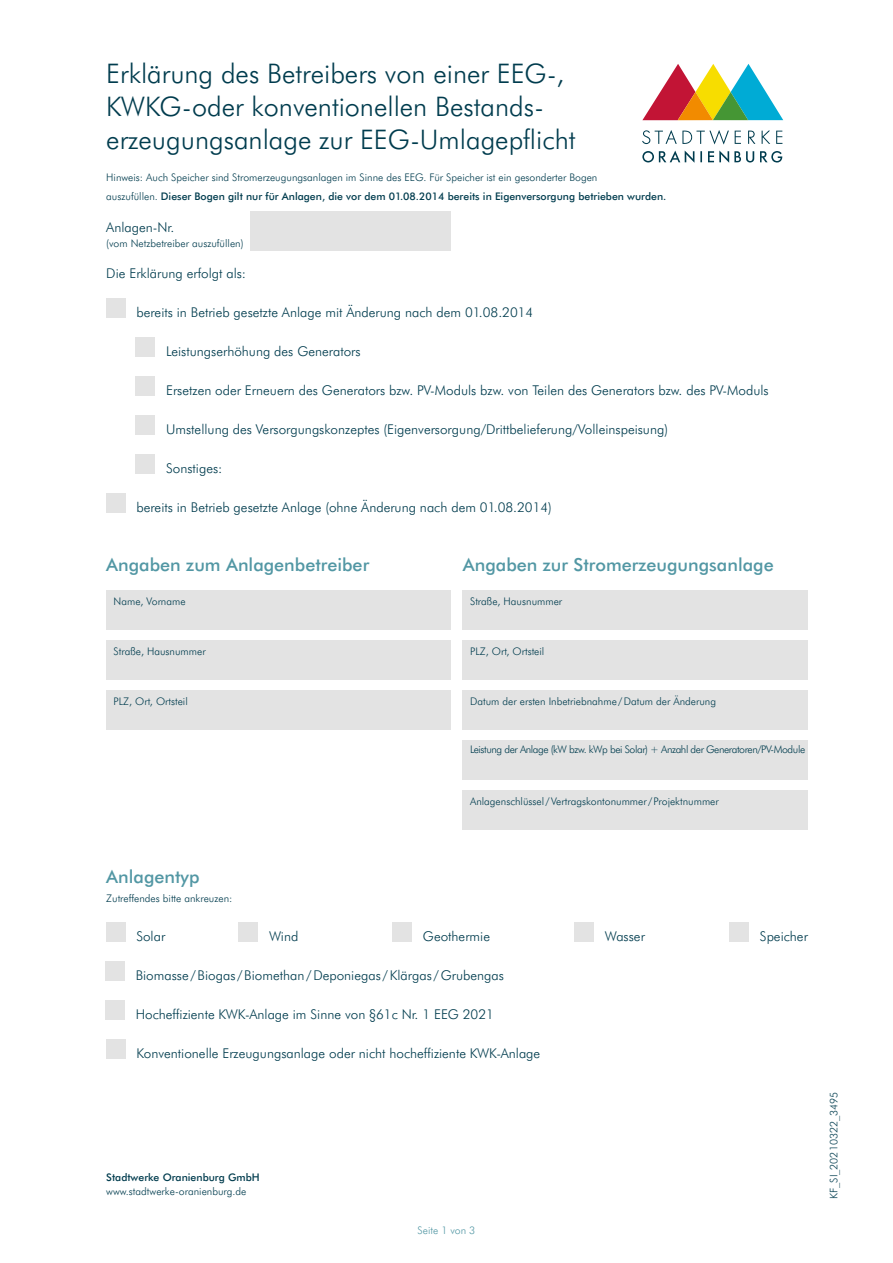
<style>
.page{position:relative;width:893px;height:1263px;background:#fff}
.page>*{position:absolute;margin:0;border:0;box-sizing:border-box;transform-origin:0 0}
.t1{font:300 27px/33px "Futura BT";color:#003c4e}
.t2{font:500 18px "Futura BT";color:#5297a4}
.t3{font:300 13.5px "Futura BT";color:#003c4e}
.t4{font:300 10.5px/19.5px "Futura BT";color:#003c4e}
.t5{font:300 10.5px "Futura BT";letter-spacing:-.04em;color:#003c4e}
.t6{font:500 10.5px "Futura BT";color:#003c4e}
.t7{font:300 10.5px "Futura BT";color:#5297a4}
.s1{font-weight:500}
</style>
<div class="page">
<svg style="left:642px;top:150px;width:140px;height:13px"></svg>
<svg style="left:642px;top:130px;width:140px;height:14px"></svg>
<svg style="left:642px;top:64px;width:141px;height:56px"></svg>
<div style="left:106px;top:298px;width:19px;height:20px;background:#e3e3e3"></div>
<div style="left:106px;top:493px;width:19px;height:20px;background:#e3e3e3"></div>
<div style="left:136px;top:376px;width:19px;height:20px;background:#e3e3e3"></div>
<div style="left:136px;top:415px;width:19px;height:20px;background:#e3e3e3"></div>
<div style="left:136px;top:454px;width:19px;height:20px;background:#e3e3e3"></div>
<div style="left:136px;top:337px;width:19px;height:20px;background:#e3e3e3"></div>
<div style="left:106px;top:590px;width:345px;height:39px;background:#e3e3e3"></div>
<div style="left:463px;top:590px;width:345px;height:39px;background:#e3e3e3"></div>
<div style="left:463px;top:640px;width:345px;height:39px;background:#e3e3e3"></div>
<div style="left:463px;top:690px;width:345px;height:39px;background:#e3e3e3"></div>
<div style="left:463px;top:740px;width:345px;height:39px;background:#e3e3e3"></div>
<div style="left:463px;top:790px;width:345px;height:39px;background:#e3e3e3"></div>
<div style="left:106px;top:640px;width:345px;height:39px;background:#e3e3e3"></div>
<div style="left:106px;top:690px;width:345px;height:39px;background:#e3e3e3"></div>
<div style="left:106px;top:922px;width:19px;height:20px;background:#e3e3e3"></div>
<div style="left:392px;top:922px;width:20px;height:20px;background:#e3e3e3"></div>
<div style="left:238px;top:922px;width:20px;height:20px;background:#e3e3e3"></div>
<div style="left:574px;top:922px;width:20px;height:20px;background:#e3e3e3"></div>
<div style="left:729px;top:922px;width:20px;height:20px;background:#e3e3e3"></div>
<div style="left:105px;top:961px;width:20px;height:20px;background:#e3e3e3"></div>
<div style="left:105px;top:1000px;width:20px;height:20px;background:#e3e3e3"></div>
<div style="left:106px;top:1039px;width:19px;height:20px;background:#e3e3e3"></div>
<div style="left:250px;top:212px;width:201px;height:39px;background:#e3e3e3"></div>
<h1 class="t1" style="left:106px;top:56px;width:471px">Erklärung des Betreibers von einer EEG-,<br>KWKG-oder konventionellen Bestands&shy;erzeugungsanlage zur EEG-Umlagepflicht</h1>
<p class="t4" style="left:106px;top:167px;width:562px">Hinweis: Auch Speicher sind Stromerzeugungsanlagen im Sinne des EEG. Für Speicher ist ein gesonderter Bogen<br>auszufüllen. <span class="s1">Dieser Bogen gilt nur für Anlagen, die vor dem 01.08.2014 bereits in Eigenversorgung betrieben wurden.</span></p>
<p class="t3" style="left:106px;top:219px;width:70px">Anlagen-Nr.</p>
<p class="t4" style="left:106px;top:233px;width:139px">(vom Netzbetreiber auszufüllen)</p>
<p class="t3" style="left:106px;top:265px;width:141px">Die Erklärung erfolgt als:</p>
<p class="t3" style="left:136px;top:304px;width:399px">bereits in Betrieb gesetzte Anlage mit Änderung nach dem 01.08.2014</p>
<p class="t3" style="left:166px;top:343px;width:196px">Leistungserhöhung des Generators</p>
<p class="t3" style="left:166px;top:382px;width:604px">Ersetzen oder Erneuern des Generators bzw. PV-Moduls bzw. von Teilen des Generators bzw. des PV-Moduls</p>
<p class="t3" style="left:166px;top:421px;width:503px">Umstellung des Versorgungskonzeptes (Eigenversorgung/Drittbelieferung/Volleinspeisung)</p>
<p class="t3" style="left:166px;top:460px;width:58px">Sonstiges:</p>
<p class="t3" style="left:136px;top:499px;width:417px">bereits in Betrieb gesetzte Anlage (ohne Änderung nach dem 01.08.2014)</p>
<h2 class="t2" style="left:106px;top:553px;width:264px">Angaben zum Anlagenbetreiber</h2>
<h2 class="t2" style="left:463px;top:553px;width:312px">Angaben zur Stromerzeugungsanlage</h2>
<p class="t4" style="left:114px;top:592px;width:74px">Name, Vorname</p>
<p class="t4" style="left:470px;top:592px;width:94px">Straße, Hausnummer</p>
<p class="t4" style="left:114px;top:641px;width:94px">Straße, Hausnummer</p>
<p class="t4" style="left:114px;top:691px;width:76px">PLZ, Ort, Ortsteil</p>
<p class="t4" style="left:470px;top:642px;width:76px">PLZ, Ort, Ortsteil</p>
<p class="t4" style="left:470px;top:692px;width:247px">Datum der ersten Inbetriebnahme /Datum der Änderung</p>
<p class="t5" style="left:470px;top:742px;width:337px">Leistung der Anlage (kW bzw. kWp bei Solar) + Anzahl der Generatoren/PV-Module</p>
<p class="t4" style="left:470px;top:792px;width:250px">Anlagenschlüssel /Vertragskontonummer /Projektnummer</p>
<h2 class="t2" style="left:106px;top:865px;width:95px">Anlagentyp</h2>
<p class="t4" style="left:106px;top:889px;width:128px">Zutreffendes bitte ankreuzen:</p>
<p class="t3" style="left:136px;top:928px;width:30px">Solar</p>
<p class="t3" style="left:269px;top:928px;width:31px">Wind</p>
<p class="t3" style="left:423px;top:928px;width:69px">Geothermie</p>
<p class="t3" style="left:605px;top:928px;width:41px">Wasser</p>
<p class="t3" style="left:760px;top:928px;width:49px">Speicher</p>
<p class="t3" style="left:136px;top:967px;width:370px">Biomasse /Biogas /Biomethan/Deponiegas /Klärgas /Grubengas</p>
<p class="t3" style="left:136px;top:1006px;width:360px">Hocheffiziente KWK-Anlage im Sinne von §61c Nr. 1 EEG 2021</p>
<p class="t3" style="left:136px;top:1045px;width:405px">Konventionelle Erzeugungsanlage oder nicht hocheffiziente KWK-Anlage</p>
<p class="t6" style="left:106px;top:1171px;width:155px">Stadtwerke Oranienburg GmbH</p>
<p class="t4" style="left:106px;top:1181px;width:141px">www.stadtwerke-oranienburg.de</p>
<p class="t7" style="left:418px;top:1223px;width:59px">Seite 1 von 3</p>
<p class="t4" style="left:824px;top:1199px;width:109px;rotate:-90deg">KF_SI_20210322_3495</p>
</div>
